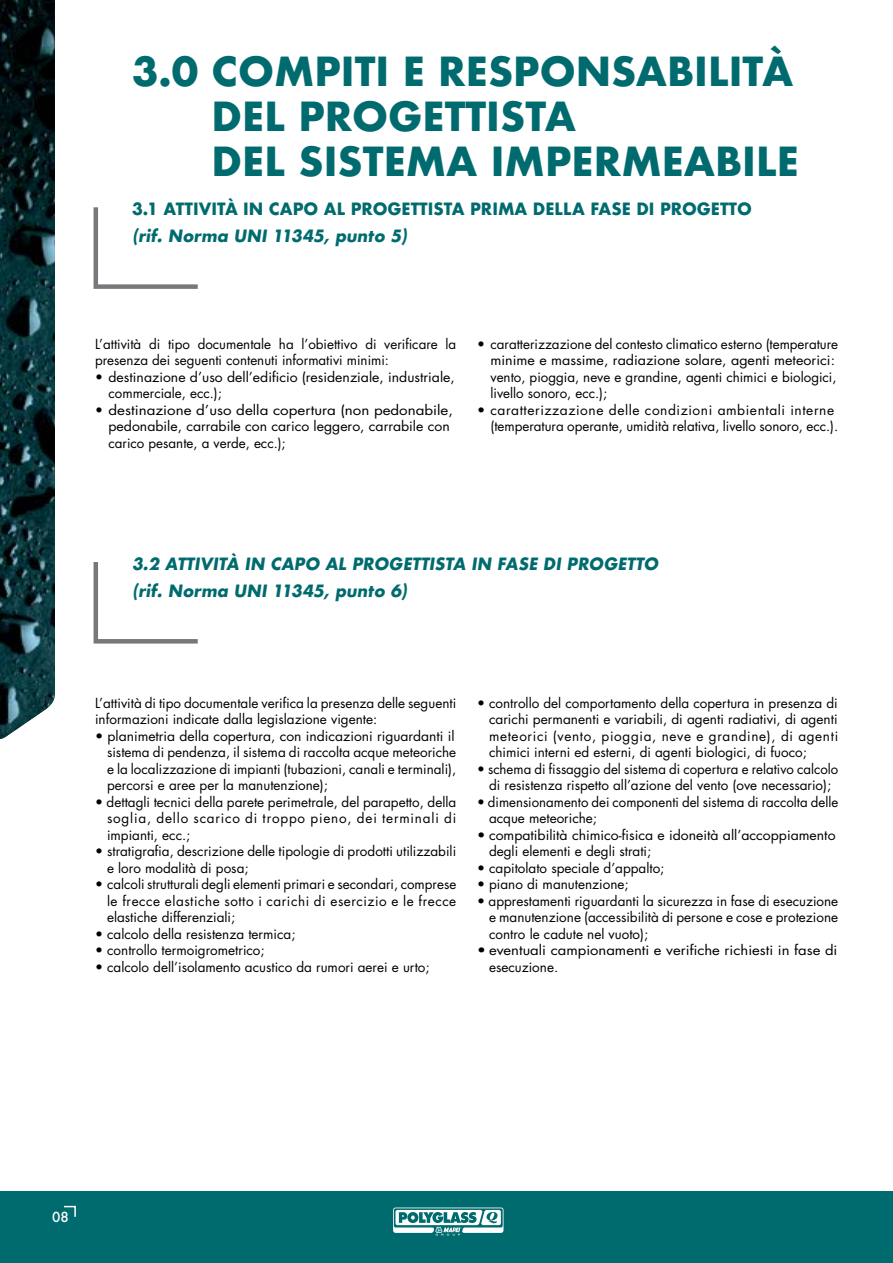
<style>
.page{position:relative;width:893px;height:1263px;background:#fff}
.page>*{position:absolute;margin:0;border:0;box-sizing:border-box;transform-origin:0 0}
.t1{font:700 39px "Futura";color:#006b6e}
.t2{font:700 16.5px "Futura";color:#006b6e}
.t3{font:13.5px/16.5px "Futura Std";color:#000}
.t4{font:13.5px/16.5px "Futura Std";letter-spacing:.04em;color:#000;text-align:right}
.t5{font:13.5px/16.5px "Futura Std";color:#000;scale:1.04 1}
.t6{font:13.5px/16.5px "Futura Std";color:#000;scale:1.1 1}
.t7{font:500 13.5px "Futura";color:#fff}
</style>
<div class="page">
<div style="left:0;top:1191px;width:893px;height:72px;background:#006b6e"></div>
<svg style="left:393px;top:1207px;width:110px;height:28px"></svg>
<img style="left:0;top:0;width:55px;height:739px">
<svg style="left:93px;top:207px;width:105px;height:82px"></svg>
<svg style="left:93px;top:562px;width:105px;height:82px"></svg>
<svg style="left:64px;top:1205px;width:12px;height:12px"></svg>
<h1 class="t1" style="left:132px;top:44px;width:580px">3.0 COMPITI E RESPONSABILIT</h1>
<h1 class="t1" style="left:762px;top:44px;width:33px">À</h1>
<h1 class="t1" style="left:132px;top:89px;width:40px">DEL</h1>
<h1 class="t1" style="left:298px;top:89px;width:52px">PROGETTI</h1>
<h1 class="t1" style="left:500px;top:89px;width:52px">STA</h1>
<h1 class="t1" style="left:132px;top:134px;width:40px">DEL</h1>
<h1 class="t1" style="left:298px;top:134px;width:94px">SISTEMA</h1>
<h1 class="t1" style="left:491px;top:134px;width:110px">IMPERMEA</h1>
<h1 class="t1" style="left:715px;top:134px;width:46px">BILE</h1>
<p class="t2" style="left:132px;top:197px;width:41px">3.1 ATTI</p>
<p class="t2" style="left:199px;top:197px;width:174px">VITÀ IN CAPO AL PROGETTI</p>
<p class="t2" style="left:433px;top:197px;width:60px">STA PRIMA</p>
<p class="t2" style="left:533px;top:197px;width:12px">DELLA</p>
<p class="t2" style="left:590px;top:197px;width:93px">FASE DI PROGETTO</p>
<p class="t2" style="left:132px;top:224px;width:280px">(rif. Norma un i 11345, punto 5)</p>
<p class="t3" style="left:95px;top:336px;width:363px">L’attività di tipo documentale ha l’obiettivo di verificare la presenza dei seguenti contenuti informativi minimi:</p>
<p class="t3" style="left:109px;top:369px;width:348px;text-indent:-14px">• destinazione d’uso dell’edificio (residenziale, industriale, commerciale, ecc.);</p>
<p class="t3" style="left:109px;top:402px;width:346px;text-indent:-13px">• destinazione d’uso della copertura (non pedonabile, pedonabile, carrabile con carico leggero, carrabile con carico pesante, a verde, ecc.);</p>
<p class="t3" style="left:490px;top:336px;width:349px;text-indent:-14px">• caratterizzazione del contesto climatico esterno (temperature minime e massime, radiazione solare, agenti meteorici: vento, pioggia, neve e grandine, agenti chimici e biologici, livello sonoro, ecc.);</p>
<p class="t4" style="left:477px;top:402px;width:363px">• caratterizzazione delle condizioni ambientali interne (temperatura operante, umidità relativa, livello sonoro, ecc.).</p>
<p class="t2" style="left:132px;top:552px;width:43px">3.2 ATTI</p>
<p class="t2" style="left:200px;top:552px;width:175px">VITÀ IN CAPO AL PROGETTI</p>
<p class="t2" style="left:435px;top:552px;width:156px">STA IN FASE DI PROGETTO</p>
<p class="t2" style="left:132px;top:579px;width:280px">(rif. Norma un i 11345, punto 6)</p>
<p class="t3" style="left:95px;top:695px;width:363px">L’attività di tipo documentale verifica la presenza delle seguenti informazioni indicate dalla legislazione vigente:</p>
<p class="t3" style="left:107px;top:728px;width:351px;text-align:justify;text-indent:-12px">• planimetria della copertura, con indicazioni riguardanti il sistema di pendenza, il sistema di raccolta acque meteoriche e la localizzazione di impianti (tubazioni, canali e terminali), percorsi e aree per la manutenzione);</p>
<p class="t3" style="left:107px;top:794px;width:351px;text-align:justify;text-indent:-12px">• dettagli tecnici della parete perimetrale, del parapetto, della soglia, dello scarico di troppo pieno, dei terminali di impianti, ecc.;</p>
<p class="t3" style="left:107px;top:843px;width:351px;text-indent:-12px">• stratigrafia, descrizione delle tipologie di prodotti utilizzabili e loro modalità di posa;</p>
<p class="t3" style="left:107px;top:876px;width:351px;text-align:justify;text-indent:-12px">• calcoli strutturali degli elementi primari e secondari, comprese le frecce elastiche sotto i carichi di esercizio e le frecce elastiche differenziali;</p>
<p class="t3" style="left:95px;top:926px;width:202px">• calcolo della resistenza termica;</p>
<p class="t3" style="left:95px;top:942px;width:171px">• controllo termoigrometrico;</p>
<p class="t3" style="left:95px;top:959px;width:336px">• calcolo dell’isolamento acustico da rumori aerei e urto;</p>
<p class="t3" style="left:489px;top:695px;width:351px;text-align:justify;text-indent:-12px">• controllo del comportamento della copertura in presenza di carichi permanenti e variabili, di agenti radiativi, di agenti meteorici (vento, pioggia, neve e grandine), di agenti chimici interni ed esterni, di agenti biologici, di fuoco;</p>
<p class="t3" style="left:477px;top:761px;width:363px;text-align:center">• schema di fissaggio del sistema di copertura e relativo calcolo di resistenza rispetto all’azione del vento (ove necessario);</p>
<p class="t3" style="left:489px;top:794px;width:351px;text-indent:-12px">• dimensionamento dei componenti del sistema di raccolta delle acque meteoriche;</p>
<p class="t5" style="left:489px;top:827px;width:335px;text-indent:-12px">• compatibilità chimico-fisica e idoneità all’accoppiamento degli elementi e degli strati;</p>
<p class="t3" style="left:477px;top:860px;width:189px">• capitolato speciale d’appalto;</p>
<p class="t3" style="left:477px;top:876px;width:153px">• piano di manutenzione;</p>
<p class="t3" style="left:489px;top:893px;width:351px;text-align:justify;text-indent:-12px">• apprestamenti riguardanti la sicurezza in fase di esecuzione e manutenzione (accessibilità di persone e cose e protezione contro le cadute nel vuoto);</p>
<p class="t6" style="left:489px;top:942px;width:318px;text-indent:-12px">• eventuali campionamenti e verifiche richiesti in fase di esecuzione.</p>
<p class="t7" style="left:52px;top:1208px;width:18px">08</p>
</div>
